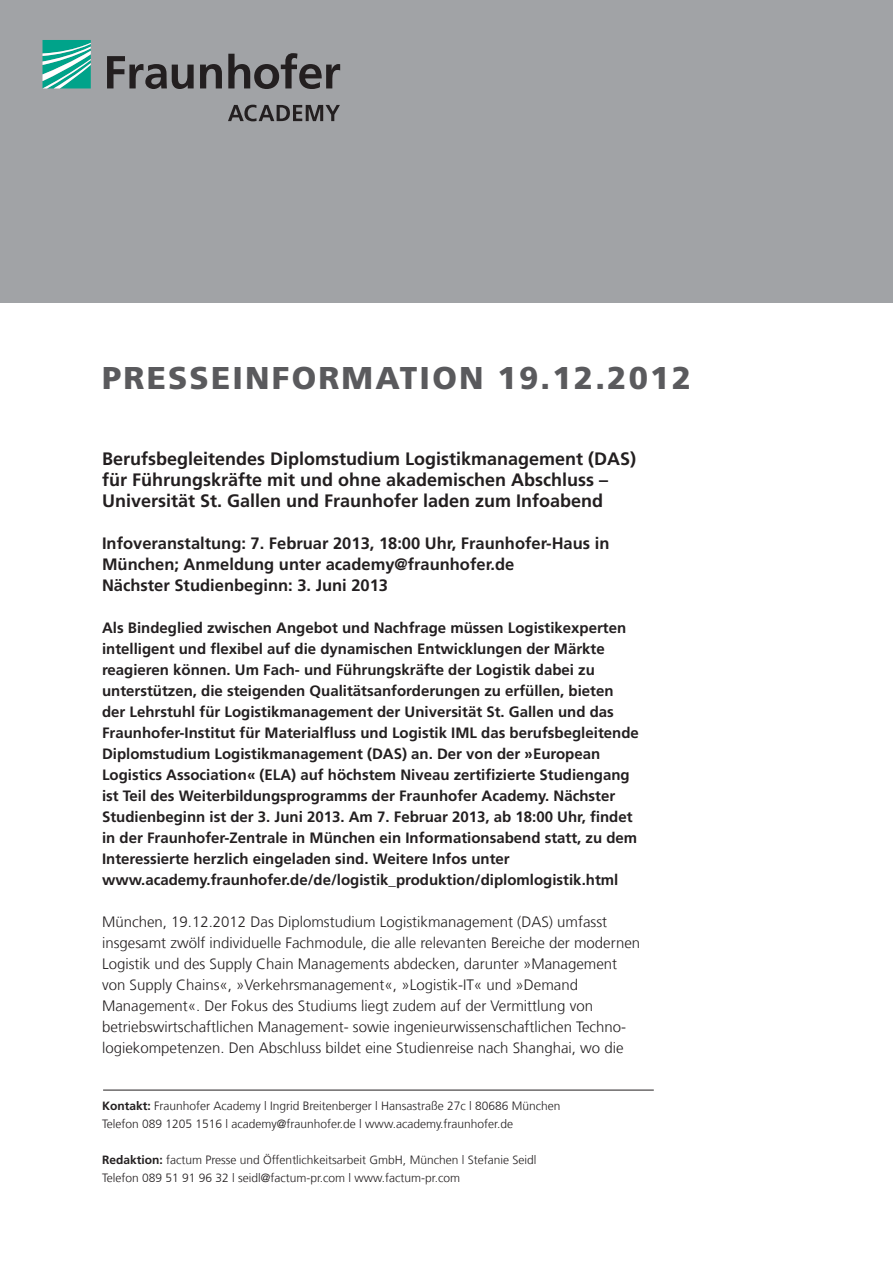
<style>
.page{position:relative;width:893px;height:1263px;background:#fff}
.page>*{position:absolute;margin:0;border:0;box-sizing:border-box;transform-origin:0 0}
.t1{font:900 31.5px "Frutiger LT Com";letter-spacing:.07em;color:#5a5a5d}
.t2{font:700 18px/21px "Frutiger LT Com";color:#231f20}
.t3{font:700 16.5px/21px "Frutiger LT Com";color:#231f20}
.t4{font:700 15px/21px "Frutiger LT Com";color:#231f20}
.t5{font:300 15px/21px "Frutiger LT Com";color:#231f20}
.t6{font:300 12px/18px "Frutiger LT Com";color:#231f20}
.s1{font-weight:700}
</style>
<div class="page">
<div style="left:0;top:0;width:893px;height:302px;background:#a1a3a6"></div>
<svg style="left:43px;top:40px;width:48px;height:48px"></svg>
<svg style="left:107px;top:53px;width:233px;height:36px"></svg>
<svg style="left:228px;top:105px;width:112px;height:16px"></svg>
<hr style="left:103px;top:1090px;width:551px;height:1px;background:#231f20">
<h1 class="t1" style="left:102px;top:359px;width:590px">PRESSEINFORMATION 19.12.2012</h1>
<p class="t2" style="left:102px;top:448px;width:536px">Berufsbegleitendes Diplomstudium Logistikmanagement (DAS) für Führungskräfte mit und ohne akademischen Abschluss –<br>Universität St. Gallen und Fraunhofer laden zum Infoabend</p>
<p class="t3" style="left:102px;top:532px;width:509px">Infoveranstaltung: 7. Februar 2013, 18:00 Uhr, Fraunhofer-Haus in<br>München; Anmeldung unter academy@fraunhofer.de<br>Nächster Studienbeginn: 3. Juni 2013</p>
<p class="t4" style="left:102px;top:617px;width:538px">Als Bindeglied zwischen Angebot und Nachfrage müssen Logistikexperten intelligent und flexibel auf die dynamischen Entwicklungen der Märkte reagieren können. Um Fach- und Führungskräfte der Logistik dabei zu unterstützen, die steigenden Qualitätsanforderungen zu erfüllen, bieten der Lehrstuhl für Logistikmanagement der Universität St. Gallen und das Fraunhofer-Institut für Materialfluss und Logistik IML das berufsbegleitende Diplomstudium Logistikmanagement (DAS) an. Der von der »European Logistics Association« (ELA) auf höchstem Niveau zertifizierte Studiengang ist Teil des Weiterbildungsprogramms der Fraunhofer Academy. Nächster Studienbeginn ist der 3. Juni 2013. Am 7. Februar 2013, ab 18:00 Uhr, findet in der Fraunhofer-Zentrale in München ein Informationsabend statt, zu dem Interessierte herzlich eingeladen sind. Weitere Infos unter www.academy.fraunhofer.de/de/logistik_produktion/diplomlogistik.html</p>
<p class="t5" style="left:102px;top:911px;width:540px">München, 19.12.2012 Das Diplomstudium Logistikmanagement (DAS) umfasst insgesamt zwölf individuelle Fachmodule, die alle relevanten Bereiche der modernen Logistik und des Supply Chain Managements abdecken, darunter »Management von Supply Chains«, »Verkehrsmanagement«, »Logistik-IT« und »Demand Management«. Der Fokus des Studiums liegt zudem auf der Vermittlung von betriebswirtschaftlichen Management- sowie ingenieurwissenschaftlichen Techno&shy;logiekompetenzen. Den Abschluss bildet eine Studienreise nach Shanghai, wo die</p>
<p class="t6" style="left:102px;top:1096px;width:460px"><span class="s1">Kontakt:</span> Fraunhofer Academy l Ingrid Breitenberger l Hansastraße 27c l 80686 München<br>Telefon 089 1205 1516 l academy@fraunhofer.de l www.academy.fraunhofer.de</p>
<p class="t6" style="left:102px;top:1150px;width:436px"><span class="s1">Redaktion:</span> factum Presse und Öffentlichkeitsarbeit GmbH, München l Stefanie Seidl<br>Telefon 089 51 91 96 32 l seidl@factum-pr.com l www.factum-pr.com</p>
</div>
